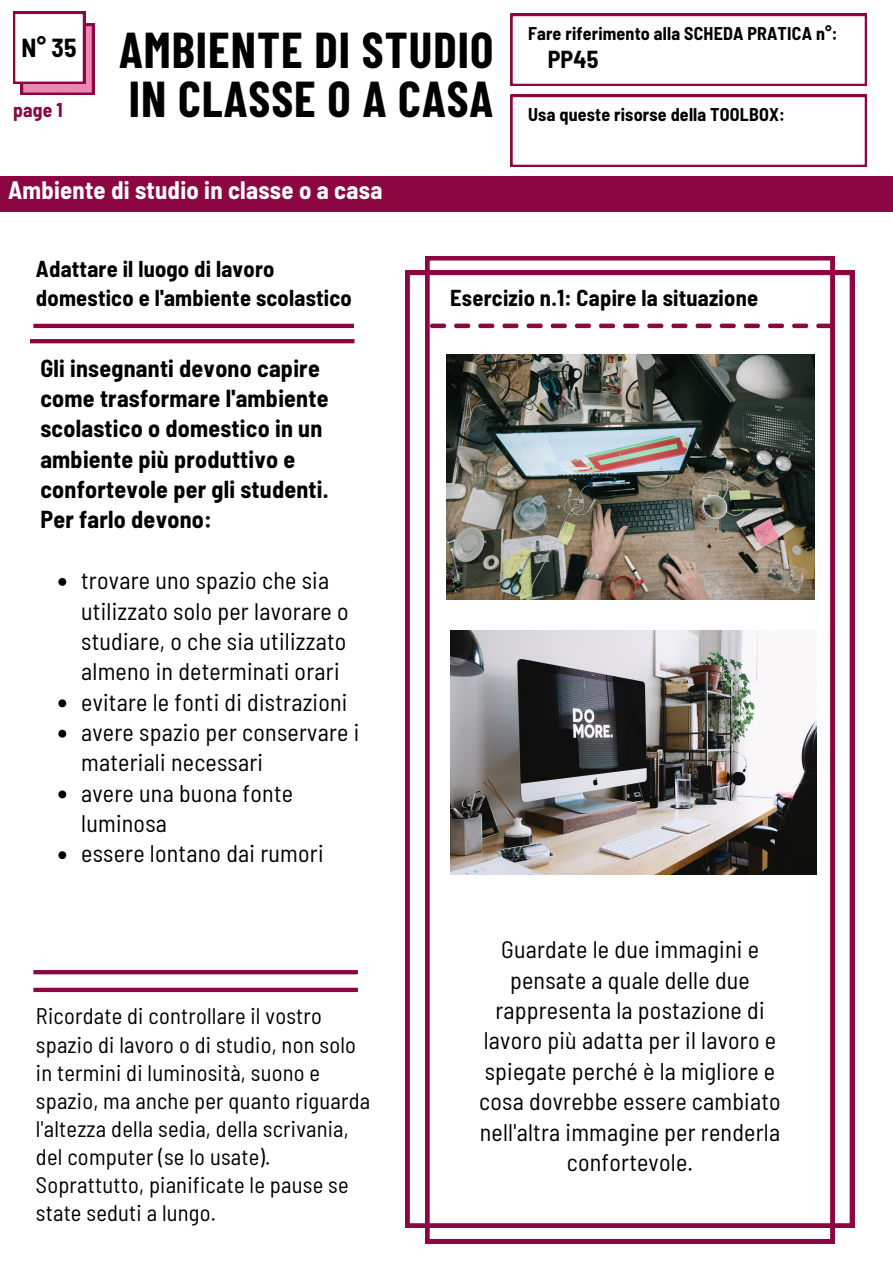
<style>
.page{position:relative;width:893px;height:1264px;background:#fff}
.page>*{position:absolute;margin:0;border:0;box-sizing:border-box;transform-origin:0 0}
.t1{font:700 49.2px/48.3px "Barlow Condensed";letter-spacing:.02em;color:#000}
.t2{font:700 semi-condensed 25.5px "Barlow";color:#000}
.t3{font:700 semi-condensed 24.6px "Barlow";letter-spacing:.01em;color:#fff}
.t4{font:semi-condensed 24px/30.3px "Barlow";letter-spacing:.01em;color:#000}
.t5{font:700 semi-condensed 24px/30.3px "Barlow";letter-spacing:.01em;color:#000}
.t6{font:semi-condensed 22.5px/28px "Barlow";letter-spacing:.01em;color:#000}
.t7{font:700 semi-condensed 22.5px/28px "Barlow";letter-spacing:.01em;color:#000}
.t8{font:700 semi-condensed 19.5px "Barlow";color:#8c0741}
.t9{font:700 semi-condensed 18px "Barlow";letter-spacing:.01em;color:#000}
</style>
<div class="page">
<svg style="left:33px;top:324px;width:321px;height:4px"></svg>
<svg style="left:425px;top:256px;width:409px;height:987px"></svg>
<svg style="left:405px;top:271px;width:449px;height:956px"></svg>
<div style="left:0;top:177px;width:892px;height:34px;background:#8c0741"></div>
<svg style="left:30px;top:339px;width:324px;height:4px"></svg>
<svg style="left:33px;top:970px;width:325px;height:4px"></svg>
<svg style="left:33px;top:987px;width:325px;height:5px;background:#9d2b5d"></svg>
<svg style="left:13px;top:12px;width:81px;height:83px"></svg>
<svg style="left:430px;top:323px;width:402px;height:5px"></svg>
<svg style="left:510px;top:14px;width:356px;height:72px"></svg>
<svg style="left:510px;top:95px;width:356px;height:72px"></svg>
<img style="left:446px;top:354px;width:368px;height:245px">
<img style="left:450px;top:630px;width:366px;height:244px">
<svg style="left:58px;top:578px;width:8px;height:8px"></svg>
<svg style="left:58px;top:699px;width:8px;height:8px"></svg>
<svg style="left:58px;top:729px;width:8px;height:8px"></svg>
<svg style="left:58px;top:790px;width:8px;height:8px"></svg>
<svg style="left:58px;top:851px;width:8px;height:8px"></svg>
<p class="t2" style="left:21px;top:32px;width:57px">N° 35</p>
<p class="t8" style="left:13px;top:97px;width:51px">page 1</p>
<h1 class="t1" style="left:119px;top:24px;width:375px">AMBIENTE DI STUDIO<br>IN CLASSE O A CASA</h1>
<p class="t3" style="left:8px;top:175px;width:376px">Ambiente di studio in classe o a casa</p>
<p class="t9" style="left:528px;top:22px;width:311px">Fare riferimento alla SCHEDA PRATICA n°:</p>
<p class="t5" style="left:547px;top:43px;width:52px">PP45</p>
<p class="t9" style="left:528px;top:103px;width:258px">Usa queste risorse della TOOLBOX:</p>
<p class="t7" style="left:36px;top:254px;width:317px">Adattare il luogo di lavoro domestico e l'ambiente scolastico</p>
<p class="t5" style="left:40px;top:352px;width:290px">Gli insegnanti devono capire come trasformare l'ambiente scolastico o domestico in un ambiente più produttivo e confortevole per gli studenti.<br>Per farlo devono:</p>
<p class="t4" style="left:81px;top:564px;width:279px">trovare uno spazio che sia utilizzato solo per lavorare o studiare, o che sia utilizzato almeno in determinati orari evitare le fonti di distrazioni avere spazio per conservare i materiali necessari<br>avere una buona fonte luminosa<br>essere lontano dai rumori</p>
<p class="t6" style="left:36px;top:1001px;width:336px">Ricordate di controllare il vostro spazio di lavoro o di studio, non solo in termini di luminosità, suono e spazio, ma anche per quanto riguarda l'altezza della sedia, della scrivania, del computer (se lo usate).<br>Soprattutto, pianificate le pause se state seduti a lungo.</p>
<p class="t7" style="left:450px;top:282px;width:309px">Esercizio n.1: Capire la situazione</p>
<p class="t4" style="left:479px;top:933px;width:303px;text-align:center">Guardate le due immagini e pensate a quale delle due rappresenta la postazione di lavoro più adatta per il lavoro e spiegate perché è la migliore e cosa dovrebbe essere cambiato nell'altra immagine per renderla confortevole.</p>
</div>
